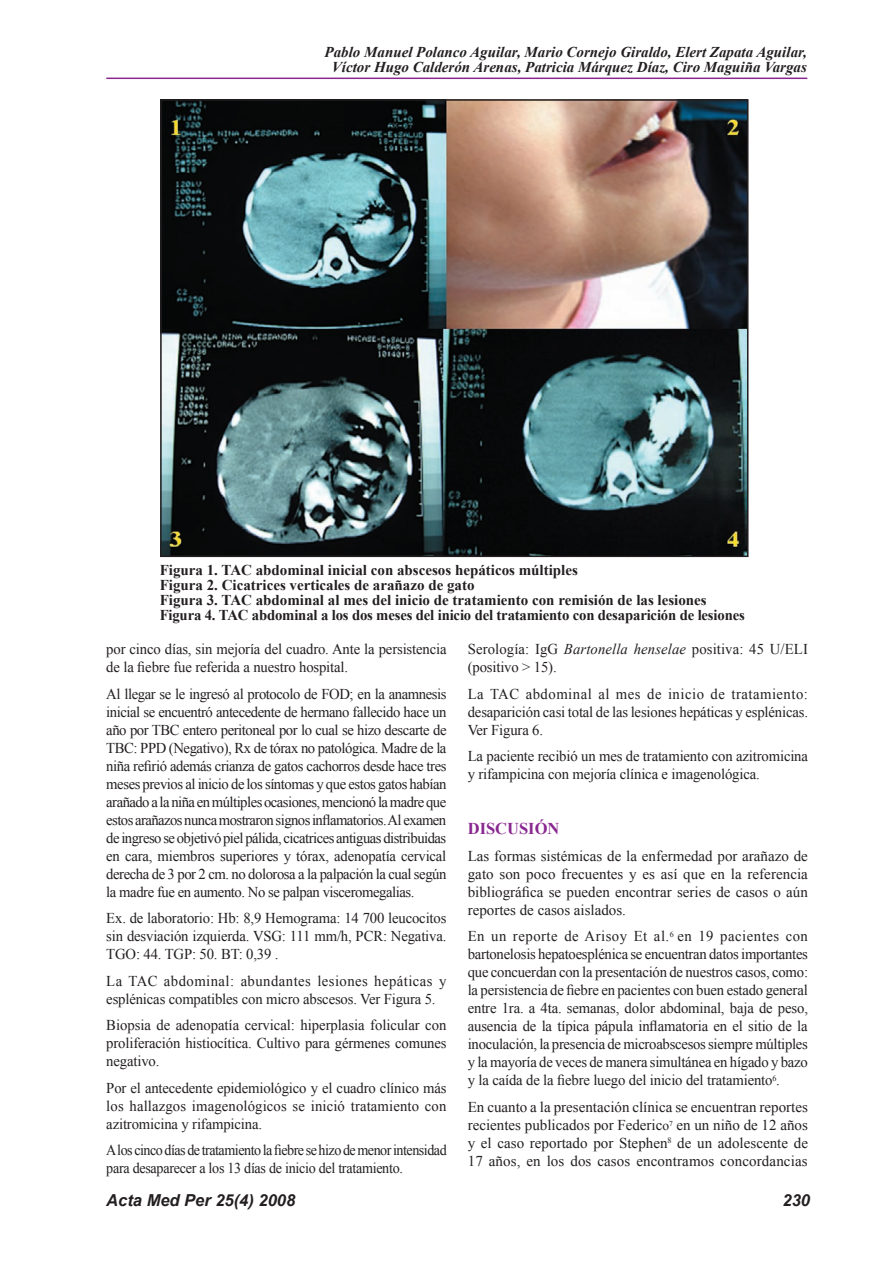
<style>
.page{position:relative;width:893px;height:1263px;background:#fff}
.page>*{position:absolute;margin:0;border:0;box-sizing:border-box;transform-origin:0 0}
.t1{font:italic 700 16.5px "Arial";color:#231f20}
.sub1{font:700 16.5px "Times New Roman";color:#892890}
.TEXTOS{font:15px/18px "Times New Roman";letter-spacing:-.01em;color:#231f20;text-align:justify}
.NOMBRE_de_tabla{font:700 15px "Times New Roman";color:#231f20}
.t2{font:italic 700 15px "Times New Roman";color:#231f20}
.TEXTOS-2{font:15px/18px "Times New Roman";letter-spacing:-.035em;color:#231f20;scale:.94 1}
.TEXTOS-3{font:15px/18px "Times New Roman";letter-spacing:.01em;color:#231f20}
.s1{font-style:italic}
.s2{font-size:13.5px}
</style>
<div class="page">
<img style="left:163px;top:102px;width:582px;height:452px">
<div style="left:160px;top:99px;width:588px;height:458px;border:2px solid #231f20"></div>
<hr style="left:106px;top:78px;width:701px;height:1px;background:#892890">
<p class="t2" style="left:325px;top:41px;width:484px">Pablo Manuel Polanco Aguilar, Mario Cornejo Giraldo, Elert Zapata Aguilar,</p>
<p class="t2" style="left:332px;top:56px;width:476px">Víctor Hugo Calderón Arenas, Patricia Márquez Díaz, Ciro Maguiña Vargas</p>
<p class="NOMBRE_de_tabla" style="left:160px;top:559px;width:420px">Figura 1. TAC abdominal inicial con abscesos hepáticos múltiples</p>
<p class="NOMBRE_de_tabla" style="left:160px;top:574px;width:316px">Figura 2. Cicatrices verticales de arañazo de gato</p>
<p class="NOMBRE_de_tabla" style="left:160px;top:589px;width:549px">Figura 3. TAC abdominal al mes del inicio de tratamiento con remisión de las lesiones</p>
<p class="NOMBRE_de_tabla" style="left:160px;top:604px;width:587px">Figura 4. TAC abdominal a los dos meses del inicio del tratamiento con desaparición de lesiones</p>
<p class="TEXTOS-3" style="left:468px;top:640px;width:342px">Serología: IgG <span class="s1">Bartonella henselae</span> positiva: 45 U/ELI (positivo &gt; 15).</p>
<p class="TEXTOS" style="left:468px;top:684px;width:342px">La TAC abdominal al mes de inicio de tratamiento: desaparición casi total de las lesiones hepáticas y esplénicas.<br>Ver Figura 6.</p>
<p class="TEXTOS" style="left:468px;top:747px;width:342px">La paciente recibió un mes de tratamiento con azitromicina y rifampicina con mejoría clínica e imagenológica.</p>
<p class="sub1" style="left:468px;top:817px;width:93px">DISCUSIÓN</p>
<p class="TEXTOS" style="left:468px;top:846px;width:342px">Las formas sistémicas de la enfermedad por arañazo de gato son poco frecuentes y es así que en la referencia bibliográfica se pueden encontrar series de casos o aún reportes de casos aislados.</p>
<p class="TEXTOS" style="left:468px;top:927px;width:342px">En un reporte de Arisoy Et al.<sup>6</sup> en 19 pacientes con bartonelosis hepatoesplénica se encuentran datos importantes que concuerdan con la presentación de nuestros casos, como: la persistencia de fiebre en pacientes con buen estado general entre 1ra. a 4ta. semanas, dolor abdominal, baja de peso, ausencia de la típica pápula inflamatoria en el sitio de la inoculación, la presencia de microabscesos siempre múltiples y la mayoría de veces de manera simultánea en hígado y bazo y la caída de la fiebre luego del inicio del tratamiento<sup>6</sup>.</p>
<p class="TEXTOS" style="left:468px;top:1097px;width:342px">En cuanto a la presentación clínica se encuentran reportes recientes publicados por Federic<span class="s2">o</span><sup>7</sup> en un niño de 12 años y el caso reportado por Stephen<sup>8</sup> de un adolescente de 17 años, en los dos casos encontramos concordancias</p>
<p class="t1" style="left:782px;top:1189px;width:29px">230</p>
<p class="TEXTOS" style="left:106px;top:640px;width:342px">por cinco días, sin mejoría del cuadro. Ante la persistencia de la fiebre fue referida a nuestro hospital.</p>
<p class="TEXTOS" style="left:106px;top:684px;width:342px">Al llegar se le ingresó al protocolo de FOD; en la anamnesis inicial se encuentró antecedente de hermano fallecido hace un año por TBC entero peritoneal por lo cual se hizo descarte de TBC: PPD (Negativo), Rx de tórax no patológica. Madre de la niña refirió además crianza de gatos cachorros desde hace tres meses previos al inicio de los síntomas y que estos gatos habían arañado a la niña en múltiples ocasiones, mencionó la madre que estos arañazos nunca mostraron signos inflamatorios. Al examen de ingreso se objetivó piel pálida, cicatrices antiguas distribuidas en cara, miembros superiores y tórax, adenopatía cervical derecha de 3 por 2 cm. no dolorosa a la palpación la cual según la madre fue en aumento. No se palpan visceromegalias.</p>
<p class="TEXTOS" style="left:106px;top:909px;width:342px">Ex. de laboratorio: Hb: 8,9 Hemograma: 14 700 leucocitos sin desviación izquierda. VSG: 111 mm/h, PCR: Negativa.<br>TGO: 44. TGP: 50. BT: 0,39 .</p>
<p class="TEXTOS" style="left:106px;top:971px;width:342px">La TAC abdominal: abundantes lesiones hepáticas y esplénicas compatibles con micro abscesos. Ver Figura 5.</p>
<p class="TEXTOS" style="left:106px;top:1016px;width:342px">Biopsia de adenopatía cervical: hiperplasia folicular con proliferación histiocítica. Cultivo para gérmenes comunes negativo.</p>
<p class="TEXTOS" style="left:106px;top:1078px;width:342px">Por el antecedente epidemiológico y el cuadro clínico más los hallazgos imagenológicos se inició tratamiento con azitromicina y rifampicina.</p>
<p class="TEXTOS-2" style="left:106px;top:1141px;width:364px">A los cinco días de tratamiento la fiebre se hizo de menor intensidad para desaparecer a los 13 días de inicio del tratamiento.</p>
<p class="t1" style="left:106px;top:1189px;width:190px">Acta Med Per 25(4) 2008</p>
</div>
